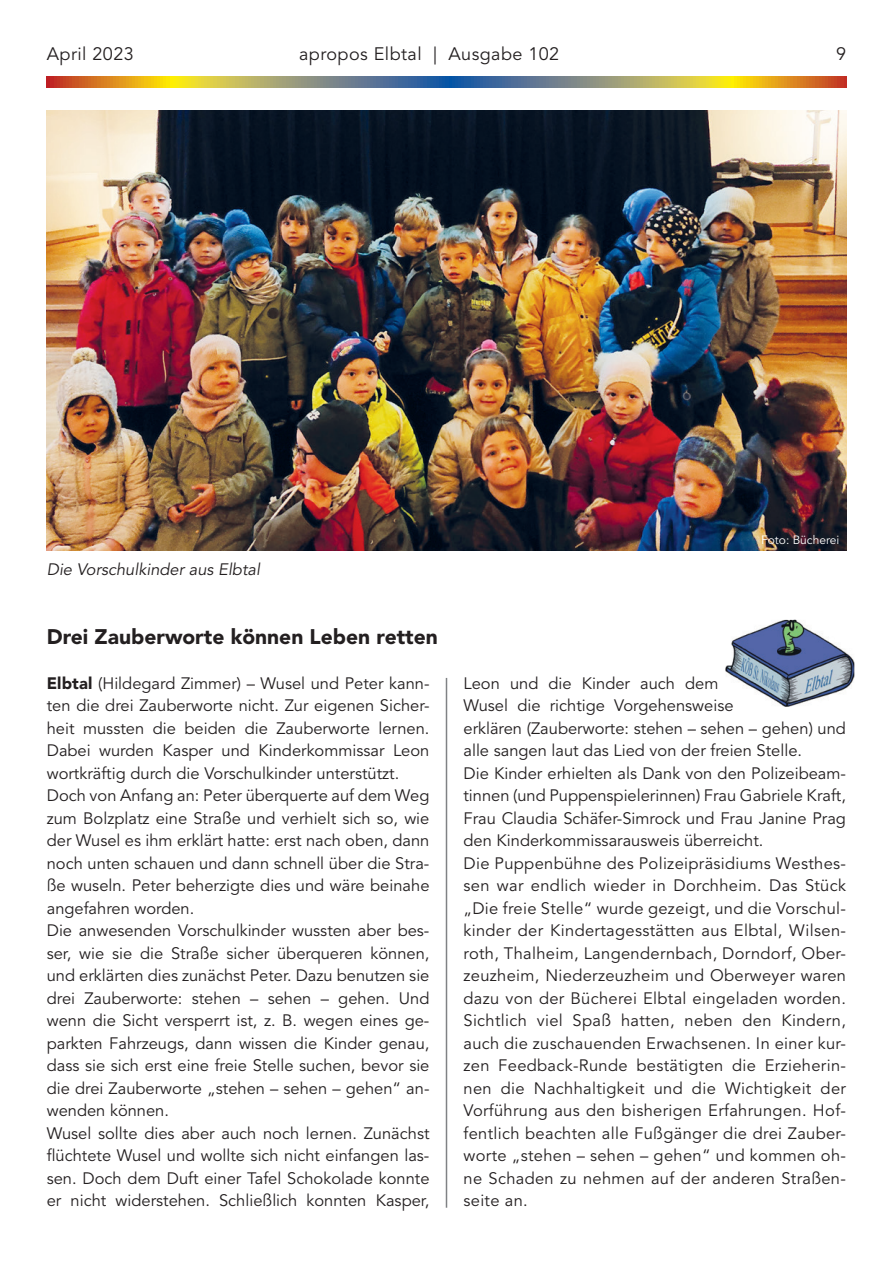
<style>
.page{position:relative;width:893px;height:1263px;background:#fff}
.page>*{position:absolute;margin:0;border:0;box-sizing:border-box;transform-origin:0 0}
.t1{font:900 21px "Avenir LT Std";color:#231f20}
.t2{font:18px "Avenir LT Std";letter-spacing:.025em;color:#231f20}
.t3{font:16.5px/22.5px "Avenir LT Std";color:#231f20}
.t4{font:16.5px/22.5px "Avenir LT Std";letter-spacing:.02em;color:#231f20}
.t5{font:italic 16.5px "Avenir LT Std";color:#231f20}
.t6{font:12px "Avenir LT Std";color:#fff}
.s1{font-weight:900}
</style>
<div class="page">
<svg style="left:47px;top:77px;width:799px;height:10px;background:#a3935b"></svg>
<hr style="left:446px;top:678px;width:1px;height:530px;background:#808285">
<img style="left:725px;top:620px;width:129px;height:87px">
<img style="left:47px;top:111px;width:799px;height:440px">
<p class="t2" style="left:47px;top:44px;width:89px">April 2023</p>
<p class="t2" style="left:299px;top:44px;width:262px">apropos Elbtal | Ausgabe 102</p>
<p class="t2" style="left:836px;top:44px;width:12px">9</p>
<p class="t5" style="left:47px;top:560px;width:215px">Die Vorschulkinder aus Elbtal</p>
<p class="t1" style="left:47px;top:624px;width:393px">Drei Zauberworte können Leben retten</p>
<p class="t6" style="left:761px;top:533px;width:80px">Foto: Bücherei</p>
<p class="t3" style="left:47px;top:672px;width:384px"><span class="s1">Elbtal</span> (Hildegard Zimmer) – Wusel und Peter kann&shy;ten die drei Zauberworte nicht. Zur eigenen Sicher&shy;heit mussten die beiden die Zauberworte lernen.<br>Dabei wurden Kasper und Kinderkommissar Leon wortkräftig durch die Vorschulkinder unterstützt.<br>Doch von Anfang an: Peter überquerte auf dem Weg zum Bolzplatz eine Straße und verhielt sich so, wie der Wusel es ihm erklärt hatte: erst nach oben, dann noch unten schauen und dann schnell über die Stra&shy;ße wuseln. Peter beherzigte dies und wäre beinahe angefahren worden.<br>Die anwesenden Vorschulkinder wussten aber bes&shy;ser, wie sie die Straße sicher überqueren können, und erklärten dies zunächst Peter. Dazu benutzen sie drei Zauberworte: stehen – sehen – gehen. Und wenn die Sicht versperrt ist, z. B. wegen eines ge&shy;parkten Fahrzeugs, dann wissen die Kinder genau, dass sie sich erst eine freie Stelle suchen, bevor sie die drei Zauberworte „stehen – sehen – gehen“ an&shy;wenden können.<br>Wusel sollte dies aber auch noch lernen. Zunächst flüchtete Wusel und wollte sich nicht einfangen las&shy;sen. Doch dem Duft einer Tafel Schokolade konnte er nicht widerstehen. Schließlich konnten Kasper,</p>
<p class="t4" style="left:463px;top:672px;width:384px">Leon und die Kinder auch dem<br>Wusel die richtige Vorgehensweise<br>erklären (Zauberworte: stehen – sehen – gehen) und alle sangen laut das Lied von der freien Stelle.<br>Die Kinder erhielten als Dank von den Polizeibeam&shy;tinnen (und Puppenspielerinnen) Frau Gabriele Kraft, Frau Claudia Schäfer-Simrock und Frau Janine Prag den Kinderkommissarausweis überreicht.<br>Die Puppenbühne des Polizeipräsidiums Westhes&shy;sen war endlich wieder in Dorchheim. Das Stück „Die freie Stelle“ wurde gezeigt, und die Vorschul&shy;kinder der Kindertagesstätten aus Elbtal, Wilsen&shy;roth, Thalheim, Langendernbach, Dorndorf, Ober&shy;zeuzheim, Niederzeuzheim und Oberweyer waren dazu von der Bücherei Elbtal eingeladen worden.<br>Sichtlich viel Spaß hatten, neben den Kindern, auch die zuschauenden Erwachsenen. In einer kur&shy;zen Feedback-Runde bestätigten die Erzieherin&shy;nen die Nachhaltigkeit und die Wichtigkeit der Vorführung aus den bisherigen Erfahrungen. Hof&shy;fentlich beachten alle Fußgänger die drei Zauber&shy;worte „stehen – sehen – gehen“ und kommen oh&shy;ne Schaden zu nehmen auf der anderen Straßen&shy;seite an.</p>
</div>
